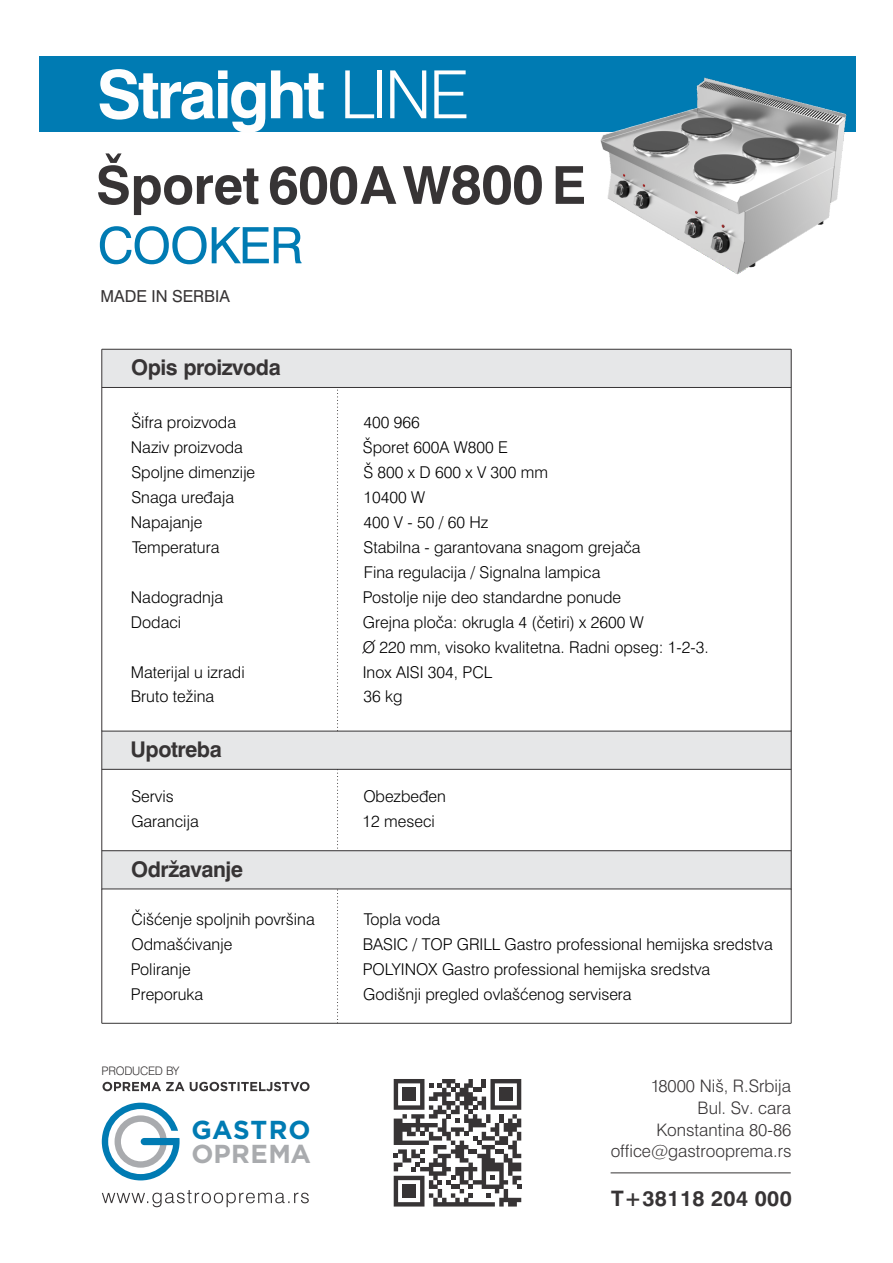
<style>
.page{position:relative;width:893px;height:1263px;background:#fff}
.page>*{position:absolute;margin:0;border:0;box-sizing:border-box;transform-origin:0 0}
.t1{font:700 66.45px "Swiss 721 BT";letter-spacing:-.045em;color:#fefefe}
.t2{font:700 52.35px "Swiss 721 BT";letter-spacing:-.01em;color:#373435}
.t3{font:50.25px "Swiss 721 BT";letter-spacing:-.02em;color:#007bb3}
.t4{font:700 25.95px "Gotham";letter-spacing:.035em;color:#007bb3}
.t5{font:700 25.95px "Gotham";letter-spacing:.015em;color:#a9abae}
.t6{font:700 21.6px "Swiss 721 BT";letter-spacing:-.025em;color:#373435}
.t7{font:700 21.3px "Swiss 721 BT";letter-spacing:.02em;color:#373435}
.t8{font:300 17.25px/21.8px "Swiss 721 BT";color:#373435;text-align:right}
.t9{font:16.5px "Swiss 721 BT";color:#373435}
.t10{font:300 16.2px/24.9px "Swiss 721 BT";color:#000}
.t11{font:300 11.7px "Swiss 721 BT";letter-spacing:-.02em;color:#373435}
.s1{font-weight:300}
.s2{font-size:53.85px}
.s3{font-size:55.35px}
</style>
<div class="page">
<hr style="left:611px;top:1172px;width:180px;height:1px;background:#373435">
<div style="left:102px;top:731px;width:689px;height:38px;background:#e6e7e8"></div>
<div style="left:102px;top:851px;width:689px;height:38px;background:#e6e7e8"></div>
<div style="left:102px;top:349px;width:689px;height:38px;background:#e6e7e8"></div>
<div style="left:40px;top:56px;width:816px;height:76px;background:#007bb3"></div>
<svg style="left:102px;top:1103px;width:78px;height:77px"></svg>
<svg style="left:102px;top:1190px;width:207px;height:17px"></svg>
<svg style="left:103px;top:1082px;width:207px;height:9px"></svg>
<svg style="left:337px;top:389px;width:1px;height:342px"></svg>
<svg style="left:337px;top:889px;width:1px;height:134px"></svg>
<svg style="left:337px;top:770px;width:1px;height:79px"></svg>
<hr style="left:102px;top:387px;width:689px;height:1px;background:#373435">
<hr style="left:102px;top:769px;width:689px;height:1px;background:#373435">
<hr style="left:102px;top:731px;width:689px;height:1px;background:#373435">
<hr style="left:102px;top:888px;width:689px;height:1px;background:#373435">
<hr style="left:102px;top:850px;width:689px;height:1px;background:#373435">
<hr style="left:102px;top:1023px;width:689px;height:1px;background:#373435">
<hr style="left:791px;top:349px;width:1px;height:382px;background:#373435">
<hr style="left:791px;top:889px;width:1px;height:134px;background:#373435">
<hr style="left:101px;top:349px;width:1px;height:382px;background:#373435">
<hr style="left:101px;top:889px;width:1px;height:134px;background:#373435">
<hr style="left:101px;top:731px;width:1px;height:158px;background:#373435">
<hr style="left:791px;top:731px;width:1px;height:158px;background:#373435">
<hr style="left:102px;top:349px;width:689px;height:1px;background:#373435">
<svg style="left:394px;top:1079px;width:127px;height:127px"></svg>
<svg style="left:362px;top:639px;width:14px;height:15px"></svg>
<img style="left:600px;top:77px;width:247px;height:198px">
<h1 class="t1" style="left:97px;top:68px;width:374px">Straight <span class="s1">LINE</span></h1>
<h2 class="t2" style="left:96px;top:164px;width:492px">Šporet <span class="s2">600</span>A W<span class="s3">800</span> E</h2>
<h3 class="t3" style="left:98px;top:225px;width:207px">COOKER</h3>
<p class="t9" style="left:101px;top:289px;width:131px">MADE IN SERBIA</p>
<h3 class="t6" style="left:131px;top:359px;width:151px">Opis proizvoda</h3>
<p class="t10" style="left:131px;top:412px;width:126px">Šifra proizvoda<br>Naziv proizvoda<br>Spoljne dimenzije<br>Snaga uređaja<br>Napajanje<br>Temperatura</p>
<p class="t10" style="left:131px;top:586px;width:94px">Nadogradnja<br>Dodaci</p>
<p class="t10" style="left:131px;top:661px;width:115px">Materijal u izradi<br>Bruto težina</p>
<h3 class="t6" style="left:131px;top:740px;width:93px">Upotreba</h3>
<p class="t10" style="left:363px;top:412px;width:348px">400 966<br>Šporet 600A W800 E<br>Š 800 x D 600 x V 300 mm<br>10400 W<br>400 V - 50 / 60 Hz<br>Stabilna - garantovana snagom grejača<br>Fina regulacija / Signalna lampica<br>Postolje nije deo standardne ponude<br>Grejna ploča: okrugla 4 (četiri) x 2600 W<br>O 220 mm, visoko kvalitetna. Radni opseg: 1-2-3.<br>Inox AISI 304, PCL<br>36 kg</p>
<p class="t10" style="left:131px;top:785px;width:69px">Servis<br>Garancija</p>
<p class="t10" style="left:363px;top:785px;width:85px">Obezbeđen<br>12 meseci</p>
<h3 class="t6" style="left:131px;top:860px;width:113px">Održavanje</h3>
<p class="t10" style="left:131px;top:908px;width:185px">Čišćenje spoljnih površina<br>Odmašćivanje<br>Poliranje<br>Preporuka</p>
<p class="t10" style="left:363px;top:908px;width:411px">Topla voda<br>BASIC / TOP GRILL Gastro professional hemijska sredstva POLYINOX Gastro professional hemijska sredstva<br>Godišnji pregled ovlašćenog servisera</p>
<p class="t11" style="left:102px;top:1066px;width:79px">PRODUCED BY</p>
<h3 class="t4" style="left:191px;top:1118px;width:121px">GASTRO</h3>
<h3 class="t5" style="left:191px;top:1142px;width:121px">OPREMA</h3>
<p class="t8" style="left:611px;top:1077px;width:182px">18000 Niš, R.Srbija<br>Bul. Sv. cara<br>Konstantina 80-86 office@gastrooprema.rs</p>
<h3 class="t7" style="left:611px;top:1190px;width:182px">T+38118 204 000</h3>
</div>
